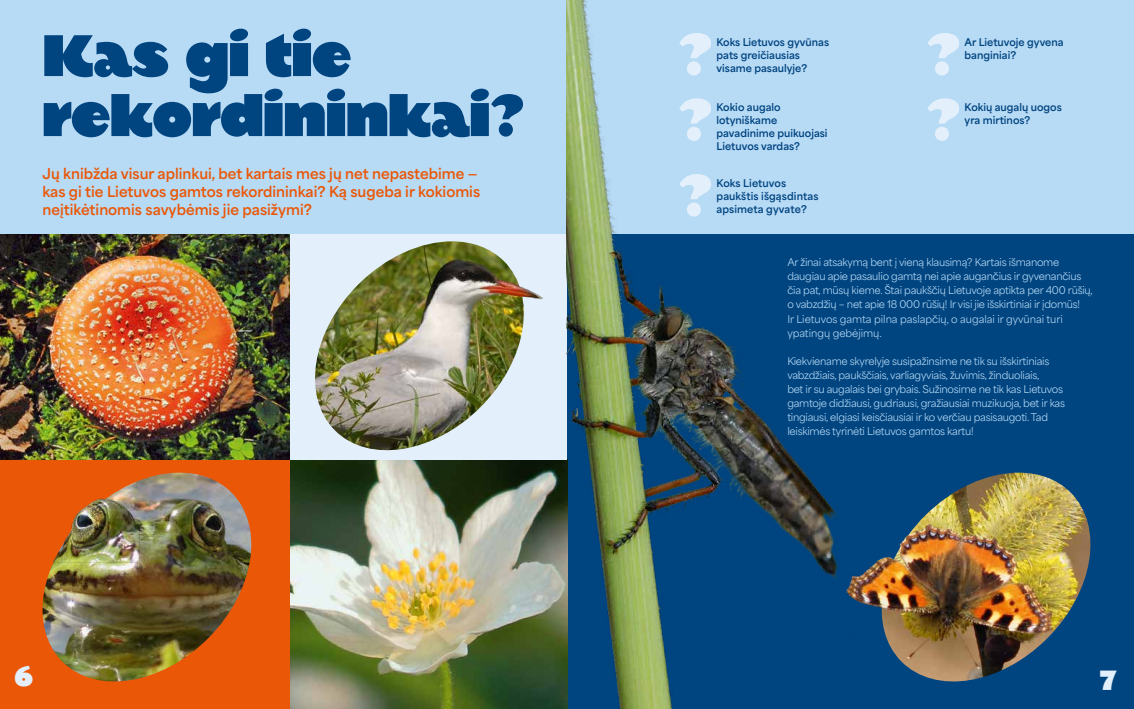
<style>
.page{position:relative;width:1134px;height:709px;background:#fff}
.page>*{position:absolute;margin:0;border:0;box-sizing:border-box;transform-origin:0 0}
.t1{font:900 60px/65.3px "Magiel";color:#e3f0fb}
.t2{font:900 28px "Magiel";color:#e3f0fb}
.t3{font:700 14px/18px "Area Normal";color:#ea5707}
.t4{font:10px/14px "Area Normal";letter-spacing:-.025em;color:#b7daf5}
.t5{font:700 10px/13px "Area Normal";color:#004480}
.s1{font-family:"Area Extended"}
</style>
<div class="page">
<div style="left:0;top:0;width:1134px;height:234px;background:#b7daf5"></div>
<div style="left:567px;top:234px;width:567px;height:475px;background:#004480"></div>
<div style="left:0;top:459px;width:291px;height:250px;background:#ea5707"></div>
<img style="left:291px;top:459px;width:276px;height:250px">
<img style="left:0;top:234px;width:291px;height:225px">
<div style="left:291px;top:234px;width:276px;height:225px;background:#e3f0fb"></div>
<img style="left:301px;top:256px;width:237px;height:208px">
<img style="left:888px;top:472px;width:200px;height:210px">
<img style="left:42px;top:576px;width:205px;height:106px">
<img style="left:567px;top:0;width:270px;height:709px">
<img style="left:396px;top:234px;width:171px;height:99px">
<img style="left:48px;top:472px;width:204px;height:104px">
<img style="left:837px;top:522px;width:254px;height:121px">
<svg style="left:44px;top:29px;width:479px;height:108px"></svg>
<h3 class="t3" style="left:43px;top:163px;width:439px">Jų knibžda visur aplinkui, bet kartais mes jų net nepastebime — kas gi tie Lietuvos gamtos rekordininkai? Ką sugeba ir kokiomis neįtikėtinomis savybėmis jie pasižymi?</h3>
<h1 class="t1" style="left:678px;top:23px;width:35px">? ?</h1>
<h1 class="t1" style="left:678px;top:164px;width:35px">?</h1>
<p class="t5" style="left:717px;top:35px;width:114px">Koks Lietuvos gyvūnas pats greičiausias visame pasaulyje?</p>
<p class="t5" style="left:717px;top:100px;width:113px">Kokio augalo lotyniškame pavadinime puikuojasi<br>Lietuvos vardas?</p>
<p class="t5" style="left:717px;top:176px;width:103px">Koks Lietuvos paukštis išgąsdintas apsimeta gyvate?</p>
<h1 class="t1" style="left:926px;top:23px;width:35px">? ?</h1>
<p class="t5" style="left:965px;top:35px;width:100px">Ar Lietuvoje gyvena banginiai?</p>
<p class="t5" style="left:965px;top:100px;width:99px">Kokių augalų uogos yra mirtinos?</p>
<p class="t4" style="left:787px;top:254px;width:307px">Ar žinai atsakymą bent į vieną klausimą? Kartais išmanome daugiau apie pasaulio gamtą nei apie augančius ir gyvenančius čia pat, mūsų kieme. Štai paukščių Lietuvoje aptikta per 400 rūšių, o vabzdžių <span class="s1">–</span> net apie 18 000 rūšių! Ir visi jie išskirtiniai ir įdomūs!<br>Ir Lietuvos gamta pilna paslapčių, o augalai ir gyvūnai turi ypatingų gebėjimų.</p>
<p class="t4" style="left:787px;top:352px;width:279px">Kiekviename skyrelyje susipažinsime ne tik su išskirtiniais vabzdžiais, paukščiais, varliagyviais, žuvimis, žinduoliais,<br>bet ir su augalais bei grybais. Sužinosime ne tik kas Lietuvos gamtoje didžiausi, gudriausi, gražiausiai muzikuoja, bet ir kas tingiausi, elgiasi keisčiausiai ir ko verčiau pasisaugoti. Tad leiskimės tyrinėti Lietuvos gamtos kartu!</p>
<h2 class="t2" style="left:15px;top:658px;width:20px">6</h2>
<h2 class="t2" style="left:1099px;top:658px;width:19px">7</h2>
</div>
